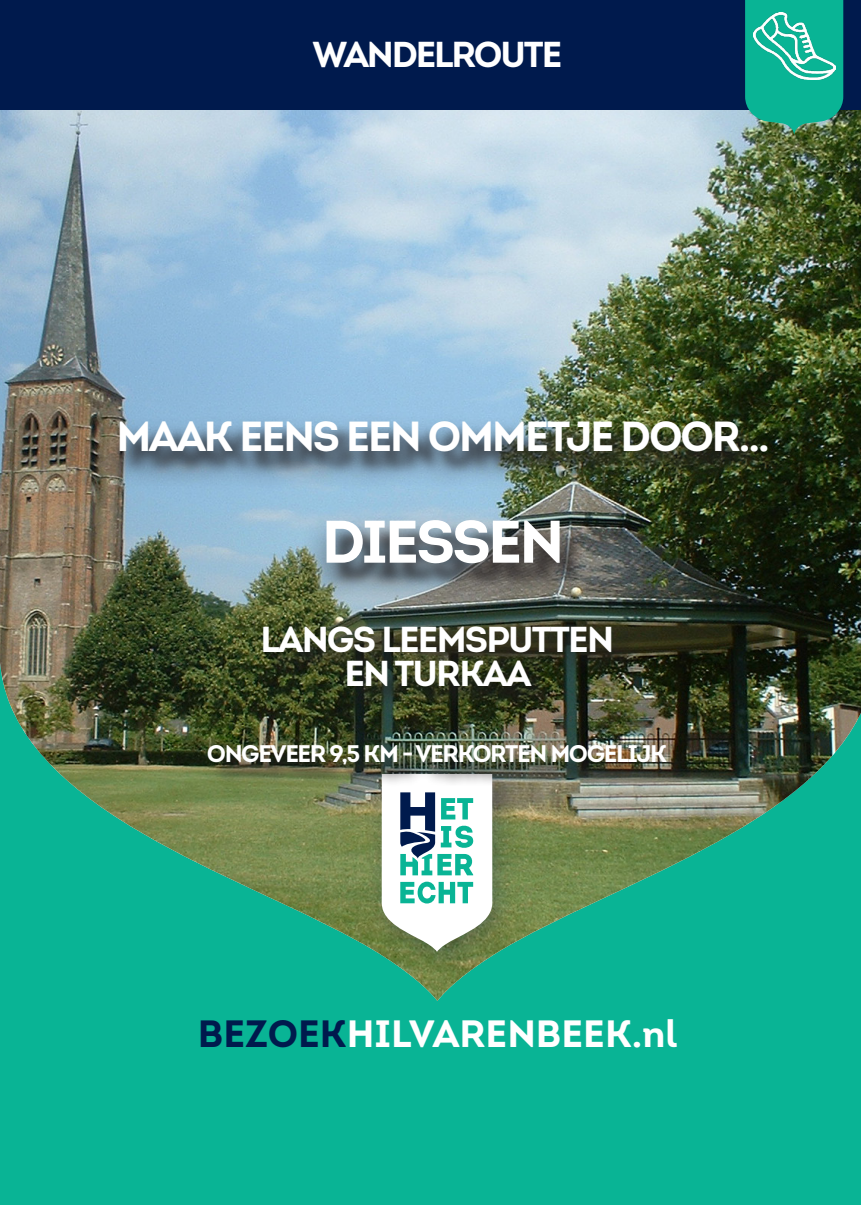
<style>
.page{position:relative;width:861px;height:1205px;background:#fff}
.page>*{position:absolute;margin:0;border:0;box-sizing:border-box;transform-origin:0 0}
.t1{font:60px "Intro Bold Caps";letter-spacing:-.05em;color:#fff}
.t2{font:42px "Intro Bold Caps";letter-spacing:-.05em;color:#fff}
.t3{font:700 38px "Intro";color:#fff}
.t4{font:36px/34px "Intro Bold Caps";letter-spacing:-.05em;color:#fff;text-align:center}
.t5{font:24px "Intro Bold Caps";letter-spacing:-.06em;color:#fff}
.s1{color:#001a4d}
</style>
<div class="page">
<div style="left:0;top:19px;width:861px;height:1185px;background:#09b495"></div>
<img style="left:0;top:110px;width:861px;height:890px">
<div style="left:0;top:0;width:861px;height:110px;background:#001a4d"></div>
<img style="left:745px;top:0;width:98px;height:136px">
<img style="left:753px;top:12px;width:82px;height:68px">
<div style="left:364px;top:760px;width:154px;height:218px;background:#001a4d;opacity:.27"></div>
<svg style="left:381px;top:788px;width:111px;height:163px"></svg>
<div style="left:211px;top:748px;width:480px;height:40px;background:#231f20;opacity:.75"></div>
<div style="left:95px;top:413px;width:694px;height:192px;background:#231f20;opacity:.75"></div>
<div style="left:123px;top:423px;width:668px;height:165px;background:#231f20;opacity:.75"></div>
<div style="left:266px;top:630px;width:370px;height:80px;background:#231f20;opacity:.75"></div>
<p class="t4" style="left:312px;top:37px;width:251px">WANDELROUTE</p>
<p class="t2" style="left:116px;top:409px;width:655px">MAAK EENS EEN OMMETJE DOOR...</p>
<p class="t1" style="left:321px;top:503px;width:244px">DIESSEN</p>
<p class="t4" style="left:261px;top:622px;width:355px">LANGS LEEMSPUTTEN<br>EN TURKAA</p>
<p class="t5" style="left:207px;top:738px;width:461px">ONGEVEER 9,5 KM - VERKORTEN MOGELIJK</p>
<p class="t3" style="left:198px;top:1009px;width:481px"><span class="s1">BEZOEK</span>HILVARENBEEK.nl</p>
</div>
